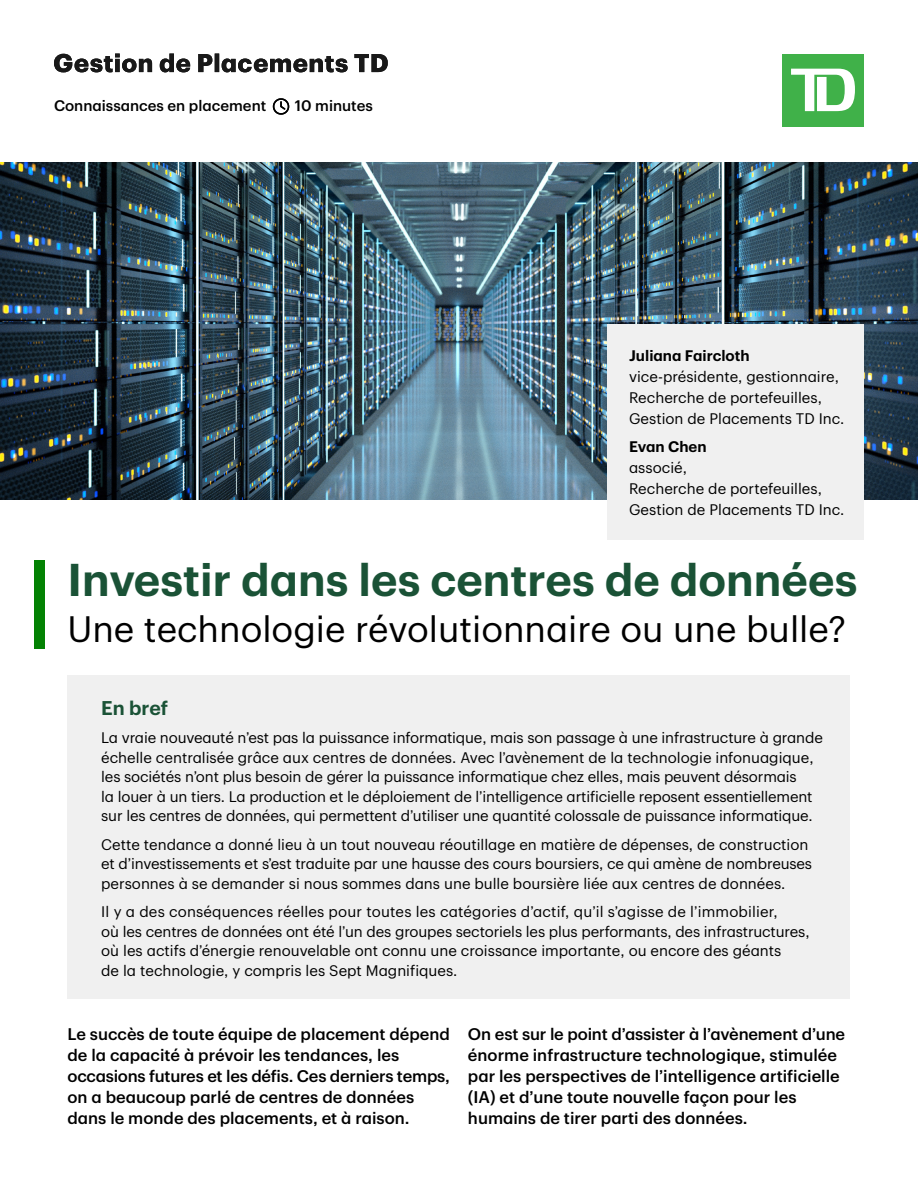
<style>
.page{position:relative;width:918px;height:1188px;background:#fff}
.page>*{position:absolute;margin:0;border:0;box-sizing:border-box;transform-origin:0 0}
.t1{font:600 45px "TD Graphik";color:#1a5236}
.t2{font:36px "TD Graphik";color:#000}
.t3{font:600 19.5px "TD Graphik";color:#1a5236}
.t4{font:500 16.5px/21px "TD Graphik";color:#000}
.t5{font:15px/19.5px "TD Graphik";letter-spacing:-.005em;color:#000}
.t6{font:500 15px "TD Graphik";color:#000}
.s1{font-weight:600}
</style>
<div class="page">
<img style="left:0;top:162px;width:918px;height:338px">
<div style="left:608px;top:324px;width:256px;height:216px;background:#f0f0f0"></div>
<div style="left:34px;top:560px;width:11px;height:88px;background:#038203"></div>
<div style="left:68px;top:675px;width:782px;height:324px;background:#f0f0f0"></div>
<div style="left:782px;top:54px;width:82px;height:73px;background:#40b149"></div>
<svg style="left:791px;top:69px;width:64px;height:42px"></svg>
<svg style="left:54px;top:54px;width:334px;height:18px"></svg>
<svg style="left:273px;top:98px;width:16px;height:17px"></svg>
<p class="t6" style="left:54px;top:95px;width:214px">Connaissances en placement</p>
<p class="t6" style="left:295px;top:95px;width:80px">10 minutes</p>
<p class="t5" style="left:629px;top:344px;width:217px;line-height:21px"><span class="s1">Juliana Faircloth </span>vice-présidente, gestionnaire,<br>Recherche de portefeuilles,<br>Gestion de Placements TD Inc.</p>
<p class="t5" style="left:629px;top:435px;width:217px;line-height:21px"><span class="s1">Evan Chen<br></span>associé,<br>Recherche de portefeuilles,<br>Gestion de Placements TD Inc.</p>
<h1 class="t1" style="left:68px;top:545px;width:791px">Investir dans les centres de données</h1>
<h1 class="t2" style="left:68px;top:602px;width:780px">Une technologie révolutionnaire ou une bulle?</h1>
<h2 class="t3" style="left:101px;top:693px;width:68px">En bref</h2>
<p class="t5" style="left:101px;top:727px;width:723px">La vraie nouveauté n’est pas la puissance informatique, mais son passage à une infrastructure à grande échelle centralisée grâce aux centres de données. Avec l’avènement de la technologie infonuagique, les sociétés n’ont plus besoin de gérer la puissance informatique chez elles, mais peuvent désormais<br>la louer à un tiers. La production et le déploiement de l’intelligence artificielle reposent essentiellement sur les centres de données, qui permettent d’utiliser une quantité colossale de puissance informatique.</p>
<p class="t5" style="left:101px;top:833px;width:712px">Cette tendance a donné lieu à un tout nouveau réoutillage en matière de dépenses, de construction et d’investissements et s’est traduite par une hausse des cours boursiers, ce qui amène de nombreuses personnes à se demander si nous sommes dans une bulle boursière liée aux centres de données.</p>
<p class="t5" style="left:101px;top:901px;width:710px">Il y a des conséquences réelles pour toutes les catégories d’actif, qu’il s’agisse de l’immobilier,<br>où les centres de données ont été l’un des groupes sectoriels les plus performants, des infrastructures, où les actifs d’énergie renouvelable ont connu une croissance importante, ou encore des géants<br>de la technologie, y compris les Sept Magnifiques.</p>
<p class="t4" style="left:67px;top:1022px;width:384px">Le succès de toute équipe de placement dépend de la capacité à prévoir les tendances, les occasions futures et les défis. Ces derniers temps, on a beaucoup parlé de centres de données dans le monde des placements, et à raison.</p>
<p class="t4" style="left:468px;top:1022px;width:379px">On est sur le point d’assister à l’avènement d’une énorme infrastructure technologique, stimulée par les perspectives de l’intelligence artificielle (IA) et d’une toute nouvelle façon pour les humains de tirer parti des données.</p>
</div>
